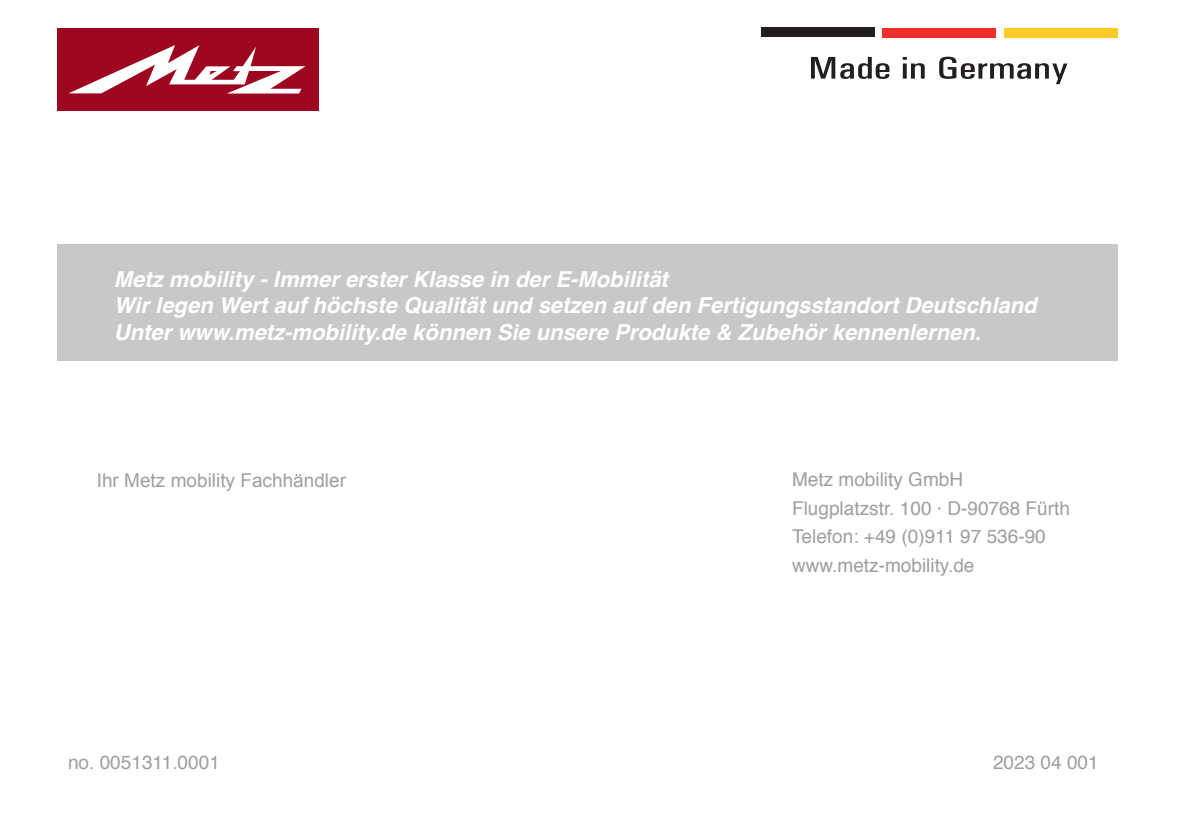
<style>
.page{position:relative;width:1191px;height:840px;background:#fff}
.page>*{position:absolute;margin:0;border:0;box-sizing:border-box;transform-origin:0 0}
.t1{font:italic 700 22px/26.4px "Helvetica";color:#fff}
.t2{font:19px/28.4px "Helvetica";color:#9d9fa2}
.t3{font:19px "Arial";color:#9d9fa2}
</style>
<div class="page">
<div style="left:57px;top:244px;width:1061px;height:116px;background:#c7c8ca"></div>
<div style="left:57px;top:28px;width:262px;height:82px;background:#9d061f"></div>
<svg style="left:69px;top:45px;width:237px;height:48px"></svg>
<svg style="left:811px;top:57px;width:256px;height:27px"></svg>
<div style="left:761px;top:28px;width:113px;height:9px;background:#231f20"></div>
<div style="left:883px;top:28px;width:113px;height:9px;background:#ee302d"></div>
<div style="left:1004px;top:28px;width:113px;height:9px;background:#feca26"></div>
<p class="t1" style="left:114px;top:266px;width:924px">Metz mobility - Immer erster Klasse in der E-Mobilität<br>Wir legen Wert auf höchste Qualität und setzen auf den Fertigungsstandort Deutschland<br>Unter www.metz-mobility.de können Sie unsere Produkte &amp; Zubehör kennenlernen.</p>
<p class="t3" style="left:97px;top:467px;width:251px">Ihr Metz mobility Fachhändler</p>
<p class="t2" style="left:792px;top:465px;width:279px">Metz mobility GmbH<br>Flugplatzstr. 100 · D-90768 Fürth<br>Telefon: +49 (0)911 97 536-90 www.metz-mobility.de</p>
<p class="t2" style="left:68px;top:748px;width:153px">no. 0051311.0001</p>
<p class="t2" style="left:993px;top:748px;width:107px">2023 04 001</p>
</div>
